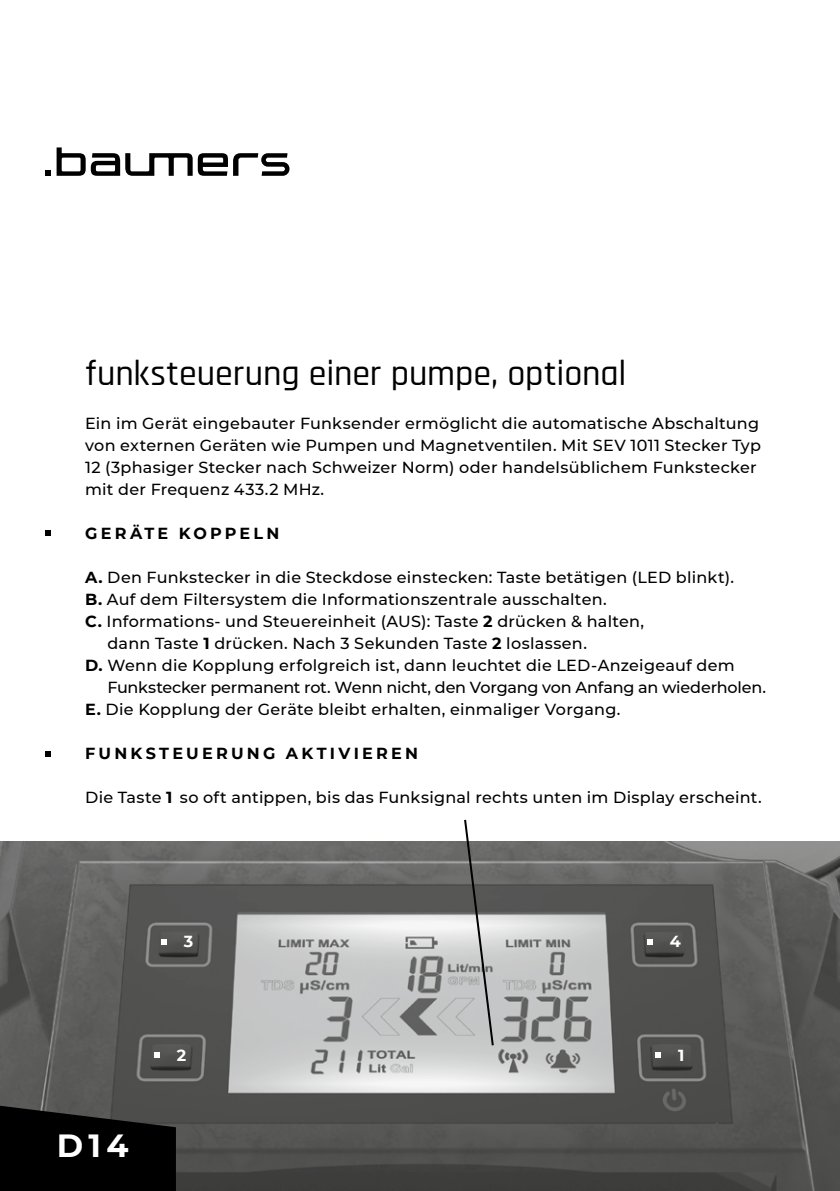
<style>
.page{position:relative;width:840px;height:1191px;background:#fff}
.page>*{position:absolute;margin:0;border:0;box-sizing:border-box;transform-origin:0 0}
.t1{font:500 36px "Rajdhani";letter-spacing:-.005em;color:#000}
.t2{font:700 32px "Montserrat";color:#fff}
.t3{font:500 16px/22px "Montserrat";letter-spacing:.015em;color:#000}
.t4{font:500 16px "Montserrat";letter-spacing:-.015em;color:#000}
.t5{font:700 16px "Montserrat";letter-spacing:.2em;color:#000}
.t6{font:700 16px "Montserrat";color:#fff}
.s1{font-weight:700}
</style>
<div class="page">
<img style="left:0;top:841px;width:839px;height:350px">
<svg style="left:646px;top:939px;width:6px;height:5px"></svg>
<svg style="left:161px;top:939px;width:5px;height:5px"></svg>
<svg style="left:655px;top:1052px;width:5px;height:6px"></svg>
<svg style="left:154px;top:1052px;width:6px;height:6px"></svg>
<svg style="left:0;top:1105px;width:176px;height:86px;background:#0a0a0a"></svg>
<svg style="left:57px;top:147px;width:135px;height:29px"></svg>
<svg style="left:198px;top:153px;width:91px;height:23px"></svg>
<svg style="left:45px;top:170px;width:6px;height:6px"></svg>
<svg style="left:45px;top:530px;width:6px;height:6px"></svg>
<svg style="left:45px;top:751px;width:6px;height:6px"></svg>
<svg style="left:462px;top:819px;width:32px;height:228px;background:#a4a4a4"></svg>
<h1 class="t1" style="left:85px;top:353px;width:542px">funksteuerung einer pumpe, optional</h1>
<p class="t3" style="left:85px;top:412px;width:677px">Ein im Gerät eingebauter Funksender ermöglicht die automatische Abschaltung von externen Geräten wie Pumpen und Magnetventilen. Mit SEV 1011 Stecker Typ 12 (3phasiger Stecker nach Schweizer Norm) oder handelsüblichem Funkstecker mit der Frequenz 433.2 MHz.</p>
<p class="t5" style="left:85px;top:522px;width:196px">GERÄTE KOPPELN</p>
<p class="t3" style="left:85px;top:566px;width:650px"><span class="s1">A.</span> Den Funkstecker in die Steckdose einstecken: Taste betätigen (LED blinkt).</p>
<p class="t3" style="left:85px;top:588px;width:523px"><span class="s1">B.</span> Auf dem Filtersystem die Informationszentrale ausschalten.</p>
<p class="t3" style="left:85px;top:610px;width:560px"><span class="s1">C.</span> Informations- und Steuereinheit (AUS): Taste <span class="s1">2</span> drücken &amp; halten,</p>
<p class="t3" style="left:107px;top:632px;width:480px">dann Taste <span class="s1">1</span> drücken. Nach 3 Sekunden Taste <span class="s1">2</span> loslassen.</p>
<p class="t3" style="left:85px;top:654px;width:650px"><span class="s1">D.</span> Wenn die Kopplung erfolgreich ist, dann leuchtet die LED-Anzeigeauf dem</p>
<p class="t4" style="left:107px;top:676px;width:659px">Funkstecker permanent rot. Wenn nicht, den Vorgang von Anfang an wiederholen.</p>
<p class="t3" style="left:85px;top:698px;width:536px"><span class="s1">E.</span> Die Kopplung der Geräte bleibt erhalten, einmaliger Vorgang.</p>
<p class="t5" style="left:85px;top:742px;width:334px">FUNKSTEUERUNG AKTIVIEREN</p>
<p class="t3" style="left:85px;top:786px;width:678px">Die Taste <span class="s1">1</span> so oft antippen, bis das Funksignal rechts unten im Display erscheint.</p>
<p class="t6" style="left:183px;top:930px;width:11px">3</p>
<p class="t6" style="left:669px;top:930px;width:13px">4</p>
<h2 class="t2" style="left:57px;top:1122px;width:73px">D14</h2>
<p class="t6" style="left:177px;top:1043px;width:11px">2</p>
<p class="t6" style="left:678px;top:1043px;width:8px">1</p>
</div>
